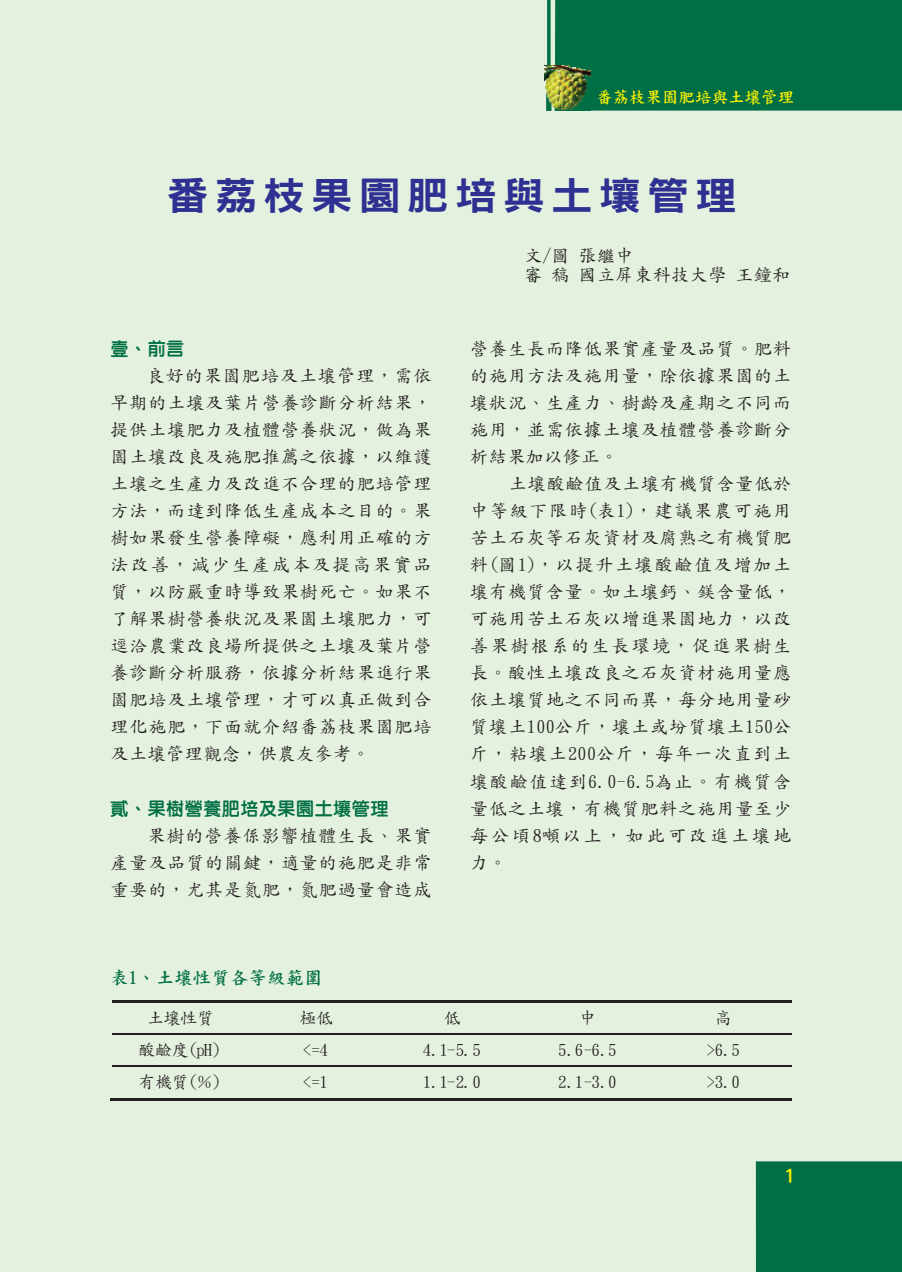
<style>
.page{position:relative;width:902px;height:1272px;background:#fff}
.page>*{position:absolute;margin:0;border:0;box-sizing:border-box;transform-origin:0 0}
.t1{font:38.4px "DFN Hei W9 WIN BF";letter-spacing:.15em;color:#2e3092;scale:1.08 1}
.t2{font:18px/27px "DF Kai Shu W5 WIN BF";letter-spacing:.05em;color:#231f20;text-align:justify}
.t3{font:18px "DF Kai Shu W5 WIN BF";letter-spacing:.095em;color:#231f20}
.t4{font:18px/18.9px "DF Kai Shu W5 WIN BF";letter-spacing:.03em;color:#231f20}
.t5{font:18px "DF Kai Shu W5 WIN BF";letter-spacing:.1em;color:#231f20}
.t6{font:18px "DF Li Yuan W7 WIN BF";letter-spacing:.03em;color:#016f45}
.t7{font:18px "DF Kai Shu W5 WIN BF";letter-spacing:.09em;color:#231f20}
.t8{font:18px "DF Kai Shu W5 WIN BF";letter-spacing:.12em;color:#231f20}
.t9{font:18px "DF Kai Shu W5 WIN BF";letter-spacing:.17em;color:#231f20}
.t10{font:18px "DF Kai Shu W7 WIN BF";letter-spacing:.03em;color:#016f45}
.t11{font:18px "DF Yuan W8 WIN BF";color:#fff101}
.t12{font:16.8px "DF Kai Shu W5 WIN BF";letter-spacing:-.015em;color:#231f20}
.t13{font:16.5px "DF Kai Shu W7 WIN BF";color:#fff101}
</style>
<div class="page">
<div style="left:0;top:0;width:901px;height:1271px;background:#e4f1de"></div>
<div style="left:555px;top:0;width:346px;height:111px;background:#016f45"></div>
<hr style="left:547px;top:0;width:3px;height:111px;background:#016f45">
<div style="left:755px;top:1161px;width:146px;height:110px;background:#016f45"></div>
<img style="left:544px;top:66px;width:46px;height:45px">
<hr style="left:112px;top:1000px;width:135px;height:2px;background:#231f20">
<hr style="left:249px;top:1000px;width:133px;height:2px;background:#231f20">
<hr style="left:385px;top:1000px;width:134px;height:2px;background:#231f20">
<hr style="left:521px;top:1000px;width:133px;height:2px;background:#231f20">
<hr style="left:657px;top:1000px;width:134px;height:2px;background:#231f20">
<hr style="left:112px;top:1033px;width:135px;height:1px;background:#231f20">
<hr style="left:248px;top:1033px;width:134px;height:1px;background:#231f20">
<hr style="left:384px;top:1033px;width:135px;height:1px;background:#231f20">
<hr style="left:519px;top:1033px;width:135px;height:1px;background:#231f20">
<hr style="left:655px;top:1033px;width:136px;height:1px;background:#231f20">
<hr style="left:112px;top:1065px;width:135px;height:1px;background:#231f20">
<hr style="left:248px;top:1065px;width:134px;height:1px;background:#231f20">
<hr style="left:384px;top:1065px;width:135px;height:1px;background:#231f20">
<hr style="left:519px;top:1065px;width:135px;height:1px;background:#231f20">
<hr style="left:655px;top:1065px;width:136px;height:1px;background:#231f20">
<hr style="left:111px;top:1098px;width:136px;height:2px;background:#231f20">
<hr style="left:248px;top:1098px;width:136px;height:2px;background:#231f20">
<hr style="left:385px;top:1098px;width:134px;height:2px;background:#231f20">
<hr style="left:520px;top:1098px;width:135px;height:2px;background:#231f20">
<hr style="left:657px;top:1098px;width:134px;height:2px;background:#231f20">
<p class="t13" style="left:596px;top:89px;width:199px">番荔枝果園肥培與土壤管理</p>
<p class="t1" style="left:167px;top:176px;width:529px">番荔枝果園肥培與土壤管理</p>
<p class="t6" style="left:111px;top:340px;width:75px">壹、前言</p>
<p class="t2" style="left:111px;top:362px;width:322px;text-indent:36px">良好的果園肥培及土壤管理，需依早期的土壤及葉片營養診斷分析結果，提供土壤肥力及植體營養狀況，做為果園土壤改良及施肥推薦之依據，以維護土壤之生產力及改進不合理的肥培管理方法，而達到降低生產成本之目的。果樹如果發生營養障礙，應利用正確的方法改善，減少生產成本及提高果實品質，以防嚴重時導致果樹死亡。如果不了解果樹營養狀況及果園土壤肥力，可逕洽農業改良場所提供之土壤及葉片營養診斷分析服務，依據分析結果進行果園肥培及土壤管理，才可以真正做到合理化施肥，下面就介紹番荔枝果園肥培及土壤管理觀念，供農友參考。</p>
<p class="t6" style="left:111px;top:799px;width:279px">貳、果樹營養肥培及果園土壤管理</p>
<p class="t2" style="left:111px;top:821px;width:322px;text-indent:37px">果樹的營養係影響植體生長、果實產量及品質的關鍵，適量的施肥是非常重要的，尤其是氮肥，氮肥過量會造成</p>
<p class="t10" style="left:111px;top:968px;width:213px">表1、土壤性質各等級範圍</p>
<p class="t2" style="left:542px;top:242px;width:10px">/</p>
<p class="t4" style="left:524px;top:246px;width:267px">文圖 張繼中<br>審 稿 國立屏東科技大學 王鐘和</p>
<p class="t2" style="left:470px;top:335px;width:322px">營養生長而降低果實產量及品質。肥料</p>
<p class="t2" style="left:470px;top:362px;width:322px">的施用方法及施用量，除依據果園的土</p>
<p class="t2" style="left:470px;top:389px;width:322px">壤狀況、生產力、樹齡及產期之不同而</p>
<p class="t2" style="left:470px;top:416px;width:322px">施用，並需依據土壤及植體營養診斷分</p>
<p class="t4" style="left:470px;top:447px;width:149px">析結果加以修正。</p>
<p class="t2" style="left:509px;top:470px;width:284px">土壤酸鹼值及土壤有機質含量低於</p>
<p class="t3" style="left:470px;top:502px;width:322px">中等級下限時(表1)，建議果農可施用</p>
<p class="t2" style="left:470px;top:524px;width:322px">苦土石灰等石灰資材及腐熟之有機質肥</p>
<p class="t3" style="left:470px;top:556px;width:322px">料(圖1)，以提升土壤酸鹼值及增加土</p>
<p class="t2" style="left:470px;top:578px;width:322px">壤有機質含量。如土壤鈣、鎂含量低，</p>
<p class="t2" style="left:470px;top:605px;width:322px">可施用苦土石灰以增進果園地力，以改</p>
<p class="t8" style="left:470px;top:637px;width:322px">善果樹根系的生長環境，促進果樹生</p>
<p class="t2" style="left:470px;top:659px;width:322px">長。酸性土壤改良之石灰資材施用量應</p>
<p class="t2" style="left:470px;top:686px;width:322px">依土壤質地之不同而異，每分地用量砂</p>
<p class="t2" style="left:470px;top:713px;width:322px">質壤土100公斤，壤土或坋質壤土150公</p>
<p class="t7" style="left:470px;top:745px;width:322px">斤，粘壤土200公斤，每年一次直到土</p>
<p class="t5" style="left:470px;top:772px;width:322px">壤酸鹼值達到6.0-6.5為止。有機質含</p>
<p class="t2" style="left:470px;top:794px;width:322px">量低之土壤，有機質肥料之施用量至少</p>
<p class="t9" style="left:470px;top:826px;width:322px">每公頃8噸以上，如此可改進土壤地</p>
<p class="t2" style="left:470px;top:848px;width:38px">力。</p>
<p class="t12" style="left:147px;top:1009px;width:68px">土壤性質</p>
<p class="t12" style="left:299px;top:1009px;width:35px">極低</p>
<p class="t12" style="left:443px;top:1009px;width:18px">低</p>
<p class="t12" style="left:579px;top:1009px;width:18px">中</p>
<p class="t12" style="left:714px;top:1009px;width:18px">高</p>
<p class="t12" style="left:138px;top:1041px;width:84px">酸鹼度(pH)</p>
<p class="t12" style="left:303px;top:1041px;width:27px">&lt;=4</p>
<p class="t12" style="left:422px;top:1041px;width:60px">4.1-5.5</p>
<p class="t12" style="left:558px;top:1041px;width:60px">5.6-6.5</p>
<p class="t12" style="left:706px;top:1041px;width:34px">&gt;6.5</p>
<p class="t12" style="left:138px;top:1073px;width:84px">有機質(％)</p>
<p class="t12" style="left:303px;top:1073px;width:27px">&lt;=1</p>
<p class="t12" style="left:422px;top:1073px;width:60px">1.1-2.0</p>
<p class="t12" style="left:558px;top:1073px;width:60px">2.1-3.0</p>
<p class="t12" style="left:706px;top:1073px;width:34px">&gt;3.0</p>
<p class="t11" style="left:785px;top:1166px;width:10px">1</p>
</div>
